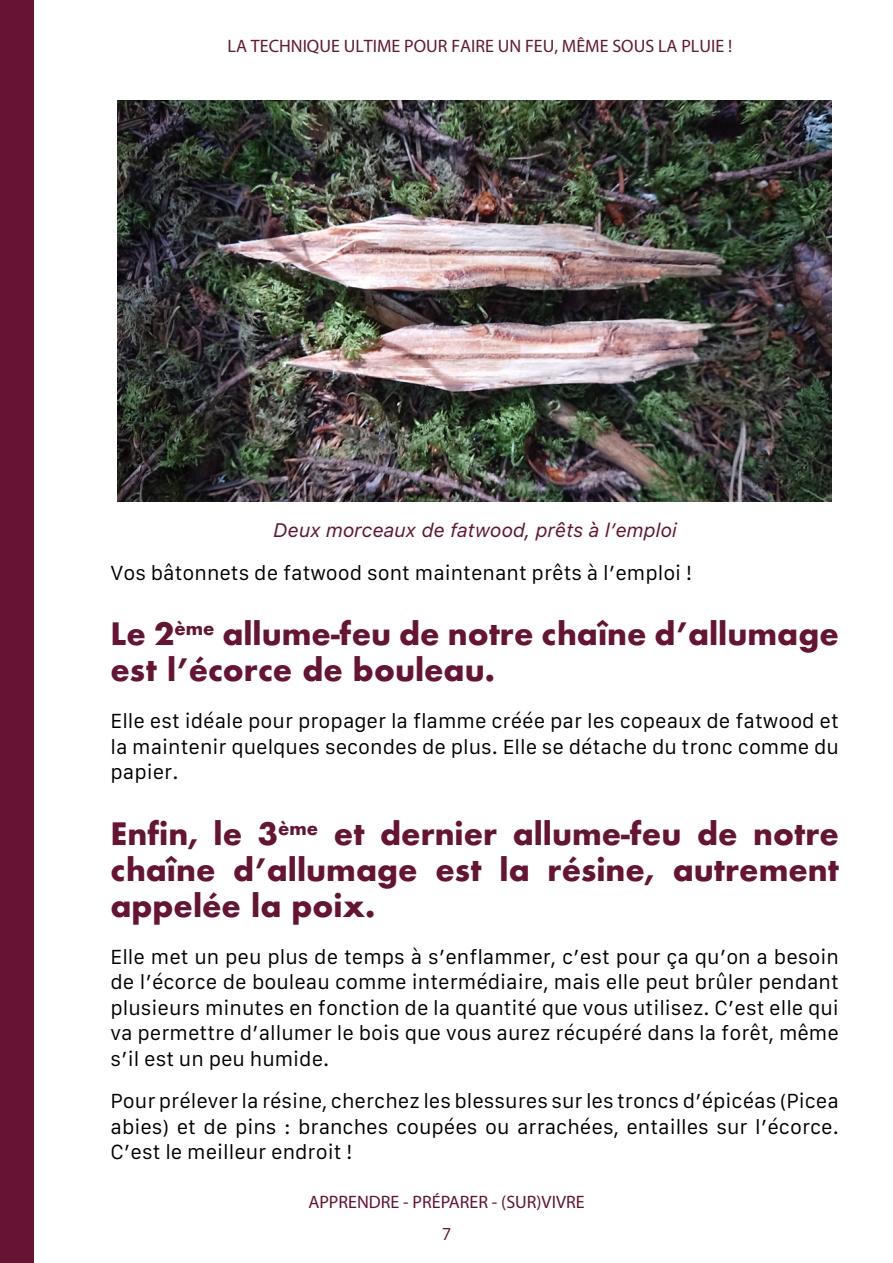
<style>
.page{position:relative;width:893px;height:1263px;background:#fff}
.page>*{position:absolute;margin:0;border:0;box-sizing:border-box;transform-origin:0 0}
.My_subtitle{font:700 30px/36px "Futura";color:#671333}
.Body{font:19.5px/25.5px "Galvji";color:#000;text-align:justify}
.t1{font:italic 19.5px "Galvji";color:#671333}
.t2{font:18px "Myriad Pro";color:#681734}
.t3{font:18px "Myriad Pro";color:#671333}
.t4{font:16.5px "Galvji";color:#671333}
</style>
<div class="page">
<div style="left:0;top:0;width:34px;height:1263px;background:#671333"></div>
<img style="left:118px;top:100px;width:713px;height:401px">
<p class="t2" style="left:228px;top:34px;width:506px">LA TECHNIQUE ULTIME POUR FAIRE UN FEU, MÊME SOUS LA PLUIE !</p>
<p class="t1" style="left:273px;top:519px;width:405px">Deux morceaux de fatwood, prêts à l’emploi</p>
<p class="Body" style="left:111px;top:560px;width:583px">Vos bâtonnets de fatwood sont maintenant prêts à l’emploi !</p>
<p class="My_subtitle" style="left:111px;top:616px;width:730px">Le 2<sup>ème</sup> allume-feu de notre chaîne d’allumage est l’écorce de bouleau.</p>
<p class="Body" style="left:111px;top:709px;width:730px">Elle est idéale pour propager la flamme créée par les copeaux de fatwood et la maintenir quelques secondes de plus. Elle se détache du tronc comme du papier.</p>
<p class="My_subtitle" style="left:111px;top:816px;width:730px;text-align:justify">Enfin, le 3<sup>ème</sup> et dernier allume-feu de notre chaîne d’allumage est la résine, autrement appelée la poix.</p>
<p class="Body" style="left:111px;top:944px;width:730px">Elle met un peu plus de temps à s’enflammer, c’est pour ça qu’on a besoin de l’écorce de bouleau comme intermédiaire, mais elle peut brûler pendant plusieurs minutes en fonction de la quantité que vous utilisez. C’est elle qui va permettre d’allumer le bois que vous aurez récupéré dans la forêt, même s’il est un peu humide.</p>
<p class="Body" style="left:111px;top:1089px;width:730px">Pour prélever la résine, cherchez les blessures sur les troncs d’épicéas (Picea abies) et de pins : branches coupées ou arrachées, entailles sur l’écorce.<br>C’est le meilleur endroit !</p>
<p class="t3" style="left:308px;top:1191px;width:278px">APPRENDRE - PRÉPARER - (SUR)VIVRE</p>
<p class="t4" style="left:442px;top:1224px;width:11px">7</p>
</div>
